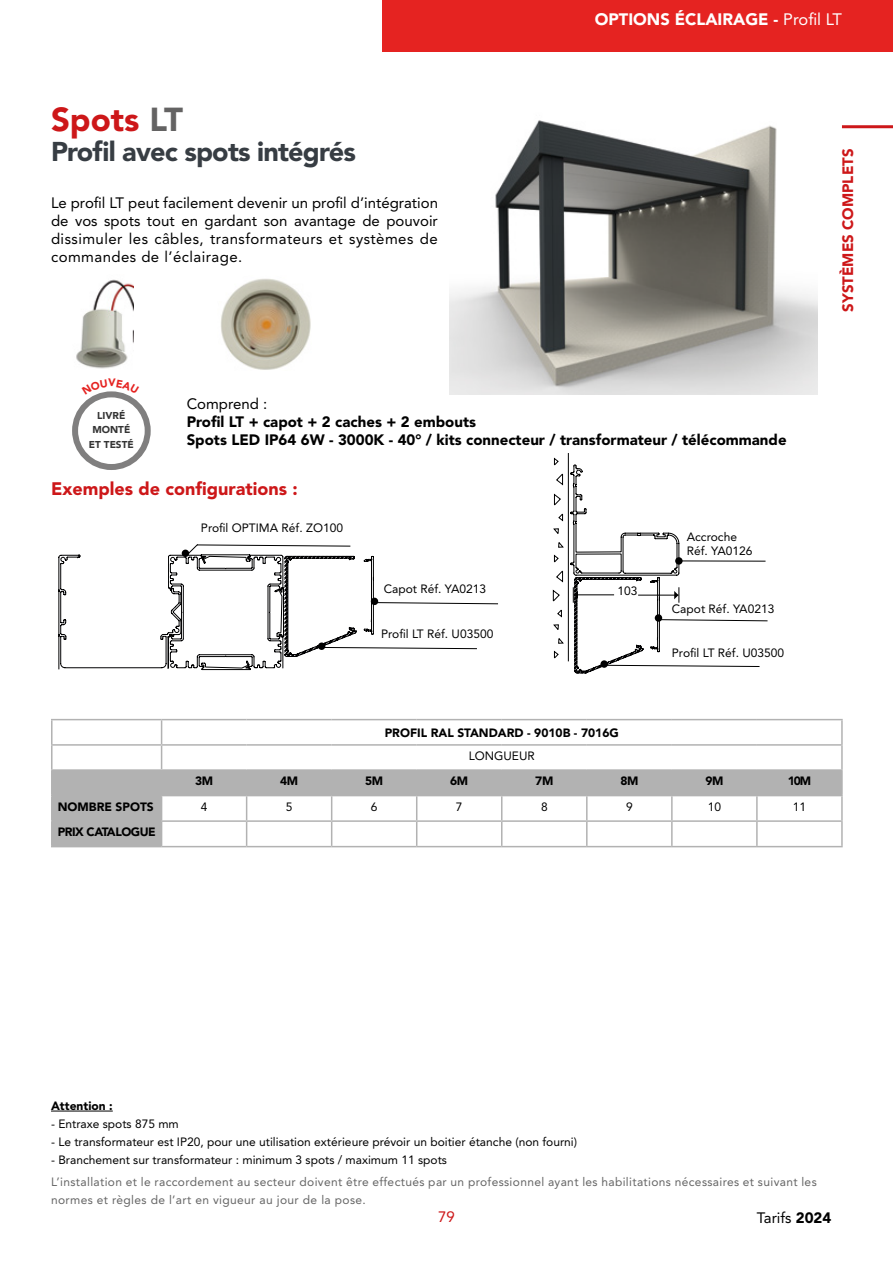
<style>
.page{position:relative;width:893px;height:1263px;background:#fff}
.page>*{position:absolute;margin:0;border:0;box-sizing:border-box;transform-origin:0 0}
.t1{font:900 33px "Avenir LT Std";color:#cd1719}
.t2{font:900 27px "Avenir LT Std";letter-spacing:-.03em;color:#373d43}
.t3{font:900 18px "Avenir LT Std";color:#cd1719}
.t4{font:900 16.5px "Avenir LT Std";color:#fff}
.t5{font:15px/18px "Avenir LT Std";letter-spacing:.03em;color:#000;text-align:justify}
.t6{font:900 15px/18px "Avenir LT Std";color:#000}
.t7{font:900 15px "Avenir LT Std";color:#cd1719}
.t8{font:15px "Avenir LT Std";color:#000}
.t9{font:15px "Avenir LT Std";color:#cd1719}
.t10{font:12px/14.4px "Avenir LT Std";color:#000}
.t11{font:12px/18px "Avenir LT Std";letter-spacing:.03em;color:#656565}
.t12{font:900 12px "Avenir LT Std";color:#000}
.t13{font:900 12px "Avenir LT Std";letter-spacing:-.04em;color:#000}
.t14{font:900 10.05px/14.5px "Avenir";color:#343434;text-align:center}
.s1{color:#646363}
.s2{font-weight:400}
.s3{font-weight:900}
</style>
<div class="page">
<div style="left:383px;top:0;width:510px;height:51px;background:#e52321"></div>
<hr style="left:842px;top:125px;width:51px;height:3px;background:#cd1719">
<svg style="left:58px;top:544px;width:440px;height:127px"></svg>
<svg style="left:552px;top:453px;width:216px;height:220px"></svg>
<svg style="left:53px;top:771px;width:788px;height:75px"></svg>
<hr style="left:51px;top:720px;width:2px;height:24px;background:#b2b2b2">
<hr style="left:841px;top:720px;width:2px;height:24px;background:#b2b2b2">
<hr style="left:51px;top:746px;width:2px;height:23px;background:#b2b2b2">
<hr style="left:841px;top:746px;width:2px;height:23px;background:#b2b2b2">
<hr style="left:51px;top:771px;width:2px;height:24px;background:#b2b2b2">
<hr style="left:841px;top:771px;width:2px;height:24px;background:#b2b2b2">
<hr style="left:51px;top:796px;width:2px;height:24px;background:#b2b2b2">
<hr style="left:841px;top:796px;width:2px;height:24px;background:#b2b2b2">
<hr style="left:51px;top:822px;width:2px;height:24px;background:#b2b2b2">
<hr style="left:841px;top:822px;width:2px;height:24px;background:#b2b2b2">
<hr style="left:51px;top:719px;width:111px;height:1px;background:#b2b2b2">
<hr style="left:162px;top:719px;width:85px;height:1px;background:#b2b2b2">
<hr style="left:247px;top:719px;width:85px;height:1px;background:#b2b2b2">
<hr style="left:332px;top:719px;width:85px;height:1px;background:#b2b2b2">
<hr style="left:417px;top:719px;width:85px;height:1px;background:#b2b2b2">
<hr style="left:502px;top:719px;width:85px;height:1px;background:#b2b2b2">
<hr style="left:587px;top:719px;width:85px;height:1px;background:#b2b2b2">
<hr style="left:672px;top:719px;width:85px;height:1px;background:#b2b2b2">
<hr style="left:757px;top:719px;width:86px;height:1px;background:#b2b2b2">
<hr style="left:51px;top:744px;width:111px;height:2px;background:#b2b2b2">
<hr style="left:162px;top:744px;width:85px;height:2px;background:#b2b2b2">
<hr style="left:247px;top:744px;width:85px;height:2px;background:#b2b2b2">
<hr style="left:332px;top:744px;width:85px;height:2px;background:#b2b2b2">
<hr style="left:417px;top:744px;width:85px;height:2px;background:#b2b2b2">
<hr style="left:502px;top:744px;width:85px;height:2px;background:#b2b2b2">
<hr style="left:587px;top:744px;width:85px;height:2px;background:#b2b2b2">
<hr style="left:672px;top:744px;width:85px;height:2px;background:#b2b2b2">
<hr style="left:757px;top:744px;width:86px;height:2px;background:#b2b2b2">
<hr style="left:51px;top:769px;width:111px;height:2px;background:#b2b2b2">
<hr style="left:162px;top:769px;width:85px;height:2px;background:#b2b2b2">
<hr style="left:247px;top:769px;width:85px;height:2px;background:#b2b2b2">
<hr style="left:332px;top:769px;width:85px;height:2px;background:#b2b2b2">
<hr style="left:417px;top:769px;width:85px;height:2px;background:#b2b2b2">
<hr style="left:502px;top:769px;width:85px;height:2px;background:#b2b2b2">
<hr style="left:587px;top:769px;width:85px;height:2px;background:#b2b2b2">
<hr style="left:586px;top:771px;width:2px;height:24px;background:#b2b2b2">
<hr style="left:672px;top:769px;width:85px;height:2px;background:#b2b2b2">
<hr style="left:671px;top:771px;width:2px;height:24px;background:#b2b2b2">
<hr style="left:757px;top:769px;width:86px;height:2px;background:#b2b2b2">
<hr style="left:756px;top:771px;width:2px;height:24px;background:#b2b2b2">
<hr style="left:51px;top:795px;width:111px;height:1px;background:#b2b2b2">
<hr style="left:162px;top:795px;width:85px;height:1px;background:#b2b2b2">
<hr style="left:247px;top:795px;width:85px;height:1px;background:#b2b2b2">
<hr style="left:332px;top:795px;width:85px;height:1px;background:#b2b2b2">
<hr style="left:417px;top:795px;width:85px;height:1px;background:#b2b2b2">
<hr style="left:502px;top:795px;width:85px;height:1px;background:#b2b2b2">
<hr style="left:587px;top:795px;width:85px;height:1px;background:#b2b2b2">
<hr style="left:586px;top:796px;width:2px;height:24px;background:#b2b2b2">
<hr style="left:672px;top:795px;width:85px;height:1px;background:#b2b2b2">
<hr style="left:671px;top:796px;width:2px;height:24px;background:#b2b2b2">
<hr style="left:757px;top:795px;width:86px;height:1px;background:#b2b2b2">
<hr style="left:756px;top:796px;width:2px;height:24px;background:#b2b2b2">
<hr style="left:51px;top:820px;width:111px;height:2px;background:#b2b2b2">
<hr style="left:162px;top:820px;width:85px;height:2px;background:#b2b2b2">
<svg style="left:161px;top:720px;width:1px;height:126px"></svg>
<hr style="left:247px;top:820px;width:85px;height:2px;background:#b2b2b2">
<svg style="left:246px;top:771px;width:1px;height:75px"></svg>
<hr style="left:332px;top:820px;width:85px;height:2px;background:#b2b2b2">
<svg style="left:331px;top:771px;width:1px;height:75px"></svg>
<hr style="left:417px;top:820px;width:85px;height:2px;background:#b2b2b2">
<svg style="left:416px;top:771px;width:1px;height:75px"></svg>
<hr style="left:502px;top:820px;width:85px;height:2px;background:#b2b2b2">
<svg style="left:501px;top:771px;width:1px;height:75px"></svg>
<hr style="left:587px;top:820px;width:85px;height:2px;background:#b2b2b2">
<hr style="left:586px;top:822px;width:2px;height:24px;background:#b2b2b2">
<hr style="left:672px;top:820px;width:85px;height:2px;background:#b2b2b2">
<hr style="left:671px;top:822px;width:2px;height:24px;background:#b2b2b2">
<hr style="left:757px;top:820px;width:86px;height:2px;background:#b2b2b2">
<hr style="left:756px;top:822px;width:2px;height:24px;background:#b2b2b2">
<hr style="left:51px;top:846px;width:111px;height:1px;background:#b2b2b2">
<hr style="left:162px;top:846px;width:85px;height:1px;background:#b2b2b2">
<hr style="left:247px;top:846px;width:85px;height:1px;background:#b2b2b2">
<hr style="left:332px;top:846px;width:85px;height:1px;background:#b2b2b2">
<hr style="left:417px;top:846px;width:85px;height:1px;background:#b2b2b2">
<hr style="left:502px;top:846px;width:85px;height:1px;background:#b2b2b2">
<hr style="left:587px;top:846px;width:85px;height:1px;background:#b2b2b2">
<hr style="left:672px;top:846px;width:85px;height:1px;background:#b2b2b2">
<hr style="left:757px;top:846px;width:86px;height:1px;background:#b2b2b2">
<hr style="left:51px;top:1111px;width:62px;height:1px;background:#000">
<img style="left:221px;top:278px;width:90px;height:92px">
<img style="left:76px;top:279px;width:57px;height:90px">
<img style="left:450px;top:120px;width:367px;height:275px">
<div style="left:72px;top:391px;width:79px;height:79px;border:6px solid #807f7f;border-radius:50%"></div>
<svg style="left:95px;top:391px;width:33px;height:4px"></svg>
<h1 class="t1" style="left:51px;top:100px;width:134px">Spots <span class="s1">LT</span></h1>
<h2 class="t2" style="left:51px;top:136px;width:307px">Profil avec spots intégrés</h2>
<p class="t5" style="left:51px;top:194px;width:389px">Le profil LT peut facilement devenir un profil d’intégration de vos spots tout en gardant son avantage de pouvoir dissimuler les câbles, transformateurs et systèmes de commandes de l’éclairage.</p>
<h3 class="t4" style="left:595px;top:9px;width:249px">OPTIONS ÉCLAIRAGE - <span class="s2">Profil LT</span></h3>
<p class="t7" style="left:839px;top:312px;width:164px;rotate:-90deg">SYSTÈMES COMPLETS</p>
<p class="t14" style="left:89px;top:408px;width:46px">LIVRÉ<br>MONTÉ<br>ET TESTÉ</p>
<p class="t8" style="left:187px;top:395px;width:82px">Comprend :</p>
<p class="t6" style="left:187px;top:413px;width:601px">Profil LT + capot + 2 caches + 2 embouts<br>Spots LED IP64 6W - 3000K - 40° / kits connecteur / transformateur / télécommande</p>
<h3 class="t3" style="left:51px;top:477px;width:248px">Exemples de configurations :</h3>
<p class="t10" style="left:201px;top:521px;width:144px">Profil OPTIMA Réf. ZO100</p>
<p class="t10" style="left:384px;top:581px;width:104px">Capot Réf. YA0213</p>
<p class="t10" style="left:381px;top:627px;width:114px">Profil LT Réf. U03500</p>
<p class="t10" style="left:617px;top:584px;width:22px">103</p>
<p class="t12" style="left:385px;top:725px;width:236px">PROFIL RAL STANDARD - 9010B - 7016G</p>
<p class="t10" style="left:469px;top:749px;width:68px">LONGUEUR</p>
<p class="t10" style="left:687px;top:529px;width:67px">Accroche<br>Réf. YA0126</p>
<p class="t10" style="left:672px;top:602px;width:104px">Capot Réf. YA0213</p>
<p class="t10" style="left:672px;top:646px;width:114px">Profil LT Réf. U03500</p>
<p class="t12" style="left:195px;top:774px;width:20px">3M</p>
<p class="t12" style="left:280px;top:774px;width:20px">4M</p>
<p class="t12" style="left:365px;top:774px;width:20px">5M</p>
<p class="t12" style="left:450px;top:774px;width:20px">6M</p>
<p class="t12" style="left:535px;top:774px;width:20px">7M</p>
<p class="t12" style="left:620px;top:774px;width:20px">8M</p>
<p class="t12" style="left:705px;top:774px;width:20px">9M</p>
<p class="t12" style="left:788px;top:774px;width:25px">10M</p>
<p class="t12" style="left:58px;top:799px;width:97px">NOMBRE SPOTS</p>
<p class="t10" style="left:201px;top:799px;width:8px">4</p>
<p class="t10" style="left:286px;top:799px;width:8px">5</p>
<p class="t10" style="left:371px;top:799px;width:8px">6</p>
<p class="t10" style="left:456px;top:799px;width:8px">7</p>
<p class="t10" style="left:541px;top:799px;width:8px">8</p>
<p class="t10" style="left:626px;top:799px;width:8px">9</p>
<p class="t10" style="left:708px;top:799px;width:15px">10</p>
<p class="t10" style="left:793px;top:799px;width:15px">11</p>
<p class="t13" style="left:58px;top:825px;width:99px">PRIX CATALOGUE</p>
<p class="t12" style="left:51px;top:1098px;width:63px">Attention :</p>
<p class="t10" style="left:51px;top:1116px;width:129px">- Entraxe spots 875 mm</p>
<p class="t10" style="left:51px;top:1134px;width:528px">- Le transformateur est IP20, pour une utilisation extérieure prévoir un boitier étanche (non fourni)</p>
<p class="t10" style="left:51px;top:1152px;width:397px">- Branchement sur transformateur : minimum 3 spots / maximum 11 spots</p>
<p class="t11" style="left:51px;top:1173px;width:767px">L’installation et le raccordement au secteur doivent être effectués par un professionnel ayant les habilitations nécessaires et suivant les normes et règles de l’art en vigueur au jour de la pose.</p>
<p class="t9" style="left:438px;top:1208px;width:18px">79</p>
<p class="t5" style="left:757px;top:1209px;width:76px">Tarifs <span class="s3">2024</span></p>
</div>
